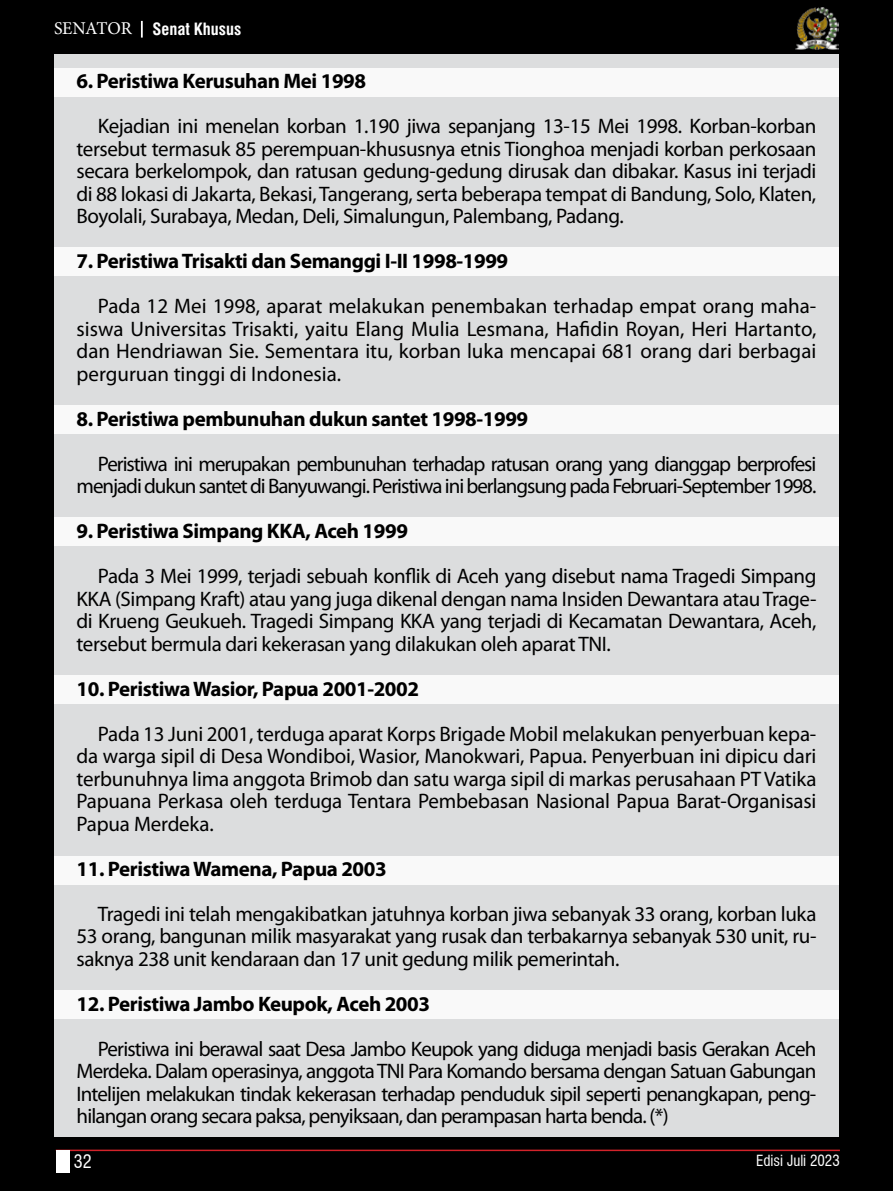
<style>
.page{position:relative;width:893px;height:1191px;background:#000}
.page>*{position:absolute;margin:0;border:0;box-sizing:border-box;transform-origin:0 0}
.t1{font:21px/22.5px "Myriad Pro";letter-spacing:-.02em;color:#000;text-align:justify}
.t2{font:700 21px "Myriad Pro";letter-spacing:-.02em;color:#000}
.t3{font:21px/22.5px "Myriad Pro";letter-spacing:-.05em;color:#000;text-align:right}
.t4{font:condensed 18px "Swiss 721 BT";color:#fff}
.t5{font:700 condensed 16.5px "Swiss 721 BT";color:#fff}
.t6{font:condensed 15px "Swiss 721 BT";color:#fff}
.s1{font-family:"Minion Pro";font-weight:400;font-stretch:normal;font-size:18px}
</style>
<div class="page">
<div style="left:54px;top:54px;width:785px;height:1083px;background:#dcddde"></div>
<div style="left:54px;top:68px;width:785px;height:29px;background:#fff"></div>
<div style="left:54px;top:247px;width:785px;height:29px;background:#fff"></div>
<div style="left:54px;top:405px;width:785px;height:29px;background:#fff"></div>
<div style="left:54px;top:517px;width:785px;height:29px;background:#fff"></div>
<div style="left:54px;top:675px;width:785px;height:29px;background:#fff"></div>
<div style="left:54px;top:855px;width:785px;height:29px;background:#fff"></div>
<hr style="left:56px;top:1149px;width:784px;height:2px;background:#d2232a">
<svg style="left:141px;top:21px;width:2px;height:17px"></svg>
<img style="left:796px;top:8px;width:43px;height:42px">
<div style="left:56px;top:1150px;width:13px;height:23px;background:#fff"></div>
<div style="left:54px;top:990px;width:785px;height:29px;background:#fff"></div>
<p class="t5" style="left:54px;top:19px;width:189px"><span class="s1">SENATOR</span> Senat Khusus</p>
<p class="t2" style="left:77px;top:67px;width:291px">6. Peristiwa Kerusuhan Mei 1998</p>
<p class="t1" style="left:77px;top:114px;width:741px;text-indent:21px">Kejadian ini menelan korban 1.190 jiwa sepanjang 13-15 Mei 1998. Korban-korban tersebut termasuk 85 perempuan-khususnya etnis Tionghoa menjadi korban perkosaan secara berkelompok, dan ratusan gedung-gedung dirusak dan dibakar. Kasus ini terjadi di 88 lokasi di Jakarta, Bekasi, Tangerang, serta beberapa tempat di Bandung, Solo, Klaten, Boyolali, Surabaya, Medan, Deli, Simalungun, Palembang, Padang.</p>
<p class="t2" style="left:77px;top:247px;width:433px">7. Peristiwa Trisakti dan Semanggi I-II 1998-1999</p>
<p class="t1" style="left:77px;top:294px;width:741px;text-indent:21px">Pada 12 Mei 1998, aparat melakukan penembakan terhadap empat orang maha&shy;siswa Universitas Trisakti, yaitu Elang Mulia Lesmana, Hafidin Royan, Heri Hartanto, dan Hendriawan Sie. Sementara itu, korban luka mencapai 681 orang dari berbagai perguruan tinggi di Indonesia.</p>
<p class="t2" style="left:77px;top:405px;width:453px">8. Peristiwa pembunuhan dukun santet 1998-1999</p>
<p class="t3" style="left:77px;top:452px;width:741px">Peristiwa ini merupakan pembunuhan terhadap ratusan orang yang dianggap berprofesi menjadi dukun santet di Banyuwangi. Peristiwa ini berlangsung pada Februari-September 1998.</p>
<p class="t2" style="left:77px;top:517px;width:333px">9. Peristiwa Simpang KKA, Aceh 1999</p>
<p class="t1" style="left:77px;top:564px;width:741px;text-indent:21px">Pada 3 Mei 1999, terjadi sebuah konflik di Aceh yang disebut nama Tragedi Simpang KKA (Simpang Kraft) atau yang juga dikenal dengan nama Insiden Dewantara atau Trage&shy;di Krueng Geukueh. Tragedi Simpang KKA yang terjadi di Kecamatan Dewantara, Aceh, tersebut bermula dari kekerasan yang dilakukan oleh aparat TNI.</p>
<p class="t2" style="left:77px;top:675px;width:344px">10. Peristiwa Wasior, Papua 2001-2002</p>
<p class="t1" style="left:77px;top:722px;width:741px;text-indent:21px">Pada 13 Juni 2001, terduga aparat Korps Brigade Mobil melakukan penyerbuan kepa&shy;da warga sipil di Desa Wondiboi, Wasior, Manokwari, Papua. Penyerbuan ini dipicu dari terbunuhnya lima anggota Brimob dan satu warga sipil di markas perusahaan PT Vatika Papuana Perkasa oleh terduga Tentara Pembebasan Nasional Papua Barat-Organisasi Papua Merdeka.</p>
<p class="t2" style="left:77px;top:855px;width:312px">11. Peristiwa Wamena, Papua 2003</p>
<p class="t1" style="left:77px;top:902px;width:741px;text-indent:21px">Tragedi ini telah mengakibatkan jatuhnya korban jiwa sebanyak 33 orang, korban luka 53 orang, bangunan milik masyarakat yang rusak dan terbakarnya sebanyak 530 unit, ru&shy;saknya 238 unit kendaraan dan 17 unit gedung milik pemerintah.</p>
<p class="t2" style="left:77px;top:990px;width:355px">12. Peristiwa Jambo Keupok, Aceh 2003</p>
<p class="t1" style="left:77px;top:1037px;width:741px;text-indent:21px">Peristiwa ini berawal saat Desa Jambo Keupok yang diduga menjadi basis Gerakan Aceh Merdeka. Dalam operasinya, anggota TNI Para Komando bersama dengan Satuan Gabungan Intelijen melakukan tindak kekerasan terhadap penduduk sipil seperti penangkapan, peng&shy;hilangan orang secara paksa, penyiksaan, dan perampasan harta benda. (*)</p>
<p class="t6" style="left:756px;top:1151px;width:85px">Edisi Juli 2023</p>
<p class="t4" style="left:74px;top:1151px;width:19px">32</p>
</div>
